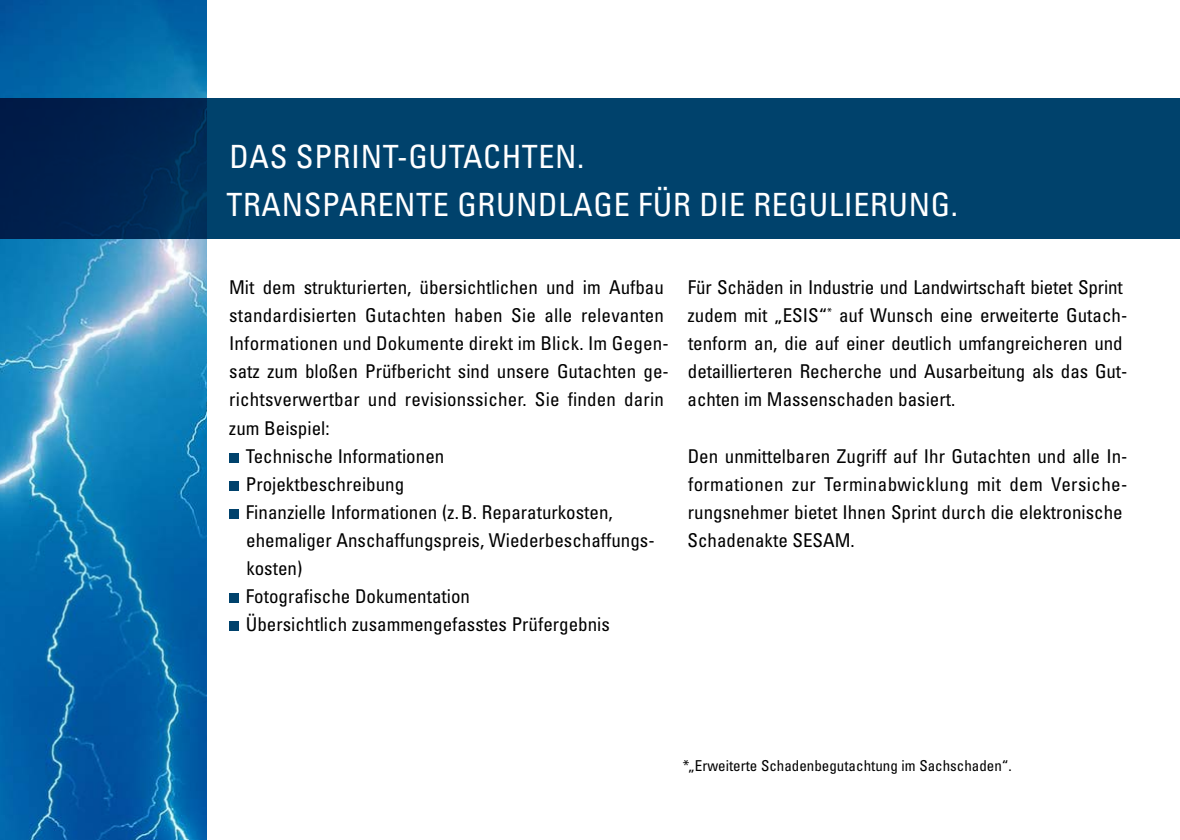
<style>
.page{position:relative;width:1180px;height:840px;background:#fff}
.page>*{position:absolute;margin:0;border:0;box-sizing:border-box;transform-origin:0 0}
.t1{font:condensed 32px/48px "Univers";letter-spacing:.02em;color:#fff}
.t2{font:condensed 19px/28px "Univers";color:#000}
.t3{font:condensed 15px "Univers";color:#000}
</style>
<div class="page">
<img style="left:0;top:0;width:206px;height:839px">
<svg style="left:0;top:98px;width:1179px;height:140px;background:#003c67"></svg>
<div style="left:229px;top:452px;width:9px;height:10px;background:#00426c"></div>
<div style="left:229px;top:480px;width:9px;height:10px;background:#00426c"></div>
<div style="left:229px;top:508px;width:9px;height:10px;background:#00426c"></div>
<div style="left:229px;top:592px;width:9px;height:10px;background:#00426c"></div>
<div style="left:229px;top:620px;width:9px;height:10px;background:#00426c"></div>
<h1 class="t1" style="left:226px;top:132px;width:733px">DAS SPRINT-GUTACHTEN.<br>TRANSPARENTE GRUNDLAGE FÜR DIE REGULIERUNG.</h1>
<p class="t2" style="left:229px;top:273px;width:436px">Mit dem strukturierten, übersichtlichen und im Aufbau</p>
<p class="t2" style="left:229px;top:301px;width:436px">standardisierten Gutachten haben Sie alle relevanten</p>
<p class="t2" style="left:229px;top:329px;width:441px">Informationen und Dokumente direkt im Blick. Im Gegen-</p>
<p class="t2" style="left:229px;top:357px;width:441px">satz zum bloßen Prüfbericht sind unsere Gutachten ge-</p>
<p class="t2" style="left:229px;top:385px;width:436px">richtsverwertbar und revisionssicher. Sie finden darin</p>
<p class="t2" style="left:229px;top:413px;width:102px">zum Beispiel:</p>
<p class="t2" style="left:246px;top:441px;width:200px">Technische Informationen</p>
<p class="t2" style="left:246px;top:469px;width:160px">Projektbeschreibung</p>
<p class="t2" style="left:246px;top:497px;width:368px">Finanzielle Informationen (z.B. Reparaturkosten,</p>
<p class="t2" style="left:246px;top:525px;width:410px">ehemaliger Anschaffungspreis, Wiederbeschaffungs-</p>
<p class="t2" style="left:246px;top:553px;width:57px">kosten)</p>
<p class="t2" style="left:246px;top:581px;width:226px">Fotografische Dokumentation</p>
<p class="t2" style="left:246px;top:609px;width:365px">Übersichtlich zusammengefasstes Prüfergebnis</p>
<p class="t2" style="left:687px;top:273px;width:441px">Für Schäden in Industrie und Landwirtschaft bietet Sprint zudem mit „ESIS“<sup>*</sup> auf Wunsch eine erweiterte Gutach&shy;tenform an, die auf einer deutlich umfangreicheren und detaillierteren Recherche und Ausarbeitung als das Gut&shy;achten im Massenschaden basiert.</p>
<p class="t2" style="left:687px;top:441px;width:441px">Den unmittelbaren Zugriff auf Ihr Gutachten und alle In&shy;formationen zur Terminabwicklung mit dem Versiche&shy;rungsnehmer bietet Ihnen Sprint durch die elektronische Schadenakte SESAM.</p>
<p class="t3" style="left:682px;top:755px;width:330px">*„Erweiterte Schadenbegutachtung im Sachschaden“.</p>
</div>
